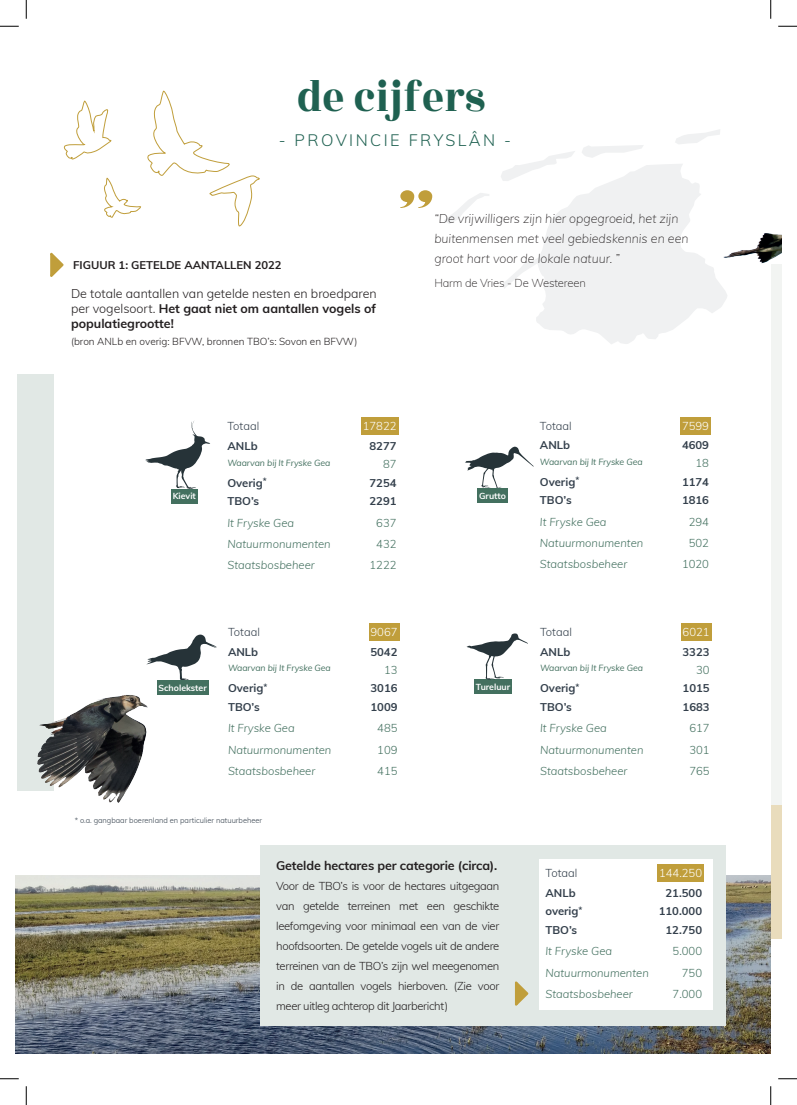
<style>
.page{position:relative;width:797px;height:1105px;background:#fff}
.page>*{position:absolute;margin:0;border:0;box-sizing:border-box;transform-origin:0 0}
.t1{font:46.25px "Rozha One";color:#1f6151;scale:.93 1}
.t2{font:300 16.25px "Muli";letter-spacing:.15em;color:#1f6151}
.t3{font:italic 200 12.5px/20px "Muli";color:#231f20}
.t4{font:300 12.5px/15px "Muli";color:#231f20;text-align:justify}
.t5{font:700 12.5px "Muli";letter-spacing:-.01em;color:#231f20}
.t6{font:300 11.25px/20px "Muli";letter-spacing:-.03em;color:#231f20;text-align:justify}
.t7{font:italic 300 11.25px "Muli";color:#43705f}
.t8{font:700 11.25px "Muli";color:#34404c}
.t9{font:300 11.25px "Muli";color:#43705f}
.t10{font:300 11.25px "Muli";color:#34404c}
.t11{font:700 11.25px "Muli";color:#231f20}
.t12{font:300 11.25px "Muli";color:#fff}
.t13{font:200 11.25px "Muli";letter-spacing:-.01em;color:#231f20}
.t14{font:300 10px "Muli";color:#231f20}
.t15{font:italic 8.75px "Muli";letter-spacing:-.01em;color:#43705f}
.t16{font:700 8.75px "Muli";color:#fff}
.t17{font:300 7.5px "Muli";color:#34404c}
.s1{font-weight:700}
</style>
<div class="page">
<div style="left:770px;top:264px;width:11px;height:542px;background:#f2f4f2"></div>
<img style="left:16px;top:876px;width:754px;height:178px">
<svg style="left:50px;top:252px;width:14px;height:25px"></svg>
<svg style="left:147px;top:635px;width:70px;height:45px"></svg>
<div style="left:157px;top:680px;width:52px;height:15px;background:#43705f"></div>
<div style="left:369px;top:623px;width:30px;height:18px;background:#c09e3b"></div>
<svg style="left:64px;top:90px;width:196px;height:137px"></svg>
<div style="left:260px;top:845px;width:466px;height:181px;background:#e1e8e5"></div>
<div style="left:770px;top:806px;width:11px;height:133px;background:#e9dcbc"></div>
<div style="left:539px;top:859px;width:173px;height:151px;background:#fff"></div>
<div style="left:657px;top:864px;width:47px;height:18px;background:#c09e3b"></div>
<svg style="left:515px;top:981px;width:14px;height:25px"></svg>
<div style="left:680px;top:417px;width:30px;height:18px;background:#c09e3b"></div>
<svg style="left:465px;top:447px;width:69px;height:41px"></svg>
<div style="left:477px;top:488px;width:31px;height:15px;background:#43705f"></div>
<svg style="left:444px;top:130px;width:283px;height:214px"></svg>
<div style="left:171px;top:489px;width:27px;height:14px;background:#43705f"></div>
<div style="left:361px;top:417px;width:37px;height:18px;background:#c09e3b"></div>
<svg style="left:145px;top:421px;width:65px;height:68px"></svg>
<div style="left:680px;top:623px;width:31px;height:18px;background:#c09e3b"></div>
<div style="left:474px;top:679px;width:38px;height:14px;background:#43705f"></div>
<svg style="left:466px;top:633px;width:62px;height:47px"></svg>
<div style="left:17px;top:374px;width:36px;height:416px;background:#e1e8e5"></div>
<img style="left:716px;top:129px;width:65px;height:150px">
<img style="left:17px;top:684px;width:130px;height:119px">
<svg style="left:400px;top:190px;width:32px;height:18px"></svg>
<svg style="left:0;top:25px;width:19px;height:2px"></svg>
<svg style="left:778px;top:25px;width:19px;height:2px"></svg>
<svg style="left:0;top:1078px;width:19px;height:1px"></svg>
<svg style="left:778px;top:1078px;width:19px;height:1px"></svg>
<svg style="left:25px;top:0;width:2px;height:19px"></svg>
<svg style="left:25px;top:1086px;width:2px;height:19px"></svg>
<svg style="left:770px;top:0;width:1px;height:19px"></svg>
<svg style="left:770px;top:1086px;width:1px;height:19px"></svg>
<h1 class="t1" style="left:297px;top:65px;width:204px">de cijfers</h1>
<h2 class="t2" style="left:279px;top:129px;width:234px">- PROVINCIE FRYSLÂN -</h2>
<p class="t11" style="left:73px;top:256px;width:210px">FIGUUR 1: GETELDE AANTALLEN 2022</p>
<p class="t4" style="left:71px;top:285px;width:307px">De totale aantallen van getelde nesten en broedparen per vogelsoort. <span class="s1">Het gaat niet om aantallen vogels of populatiegrootte!</span></p>
<p class="t14" style="left:71px;top:334px;width:288px">(bron ANLb en overig: BFVW, bronnen TBO’s: Sovon en BFVW)</p>
<p class="t16" style="left:173px;top:490px;width:25px">Kievit</p>
<p class="t10" style="left:227px;top:418px;width:33px">Totaal</p>
<p class="t12" style="left:363px;top:418px;width:35px">17822</p>
<p class="t8" style="left:227px;top:437px;width:32px">ANLb</p>
<p class="t8" style="left:369px;top:437px;width:29px">8277</p>
<p class="t15" style="left:227px;top:456px;width:104px">Waarvan bij It Fryske Gea</p>
<p class="t9" style="left:383px;top:456px;width:15px">87</p>
<p class="t8" style="left:227px;top:474px;width:41px">Overig<sup>*</sup></p>
<p class="t8" style="left:369px;top:474px;width:29px">7254</p>
<p class="t8" style="left:227px;top:493px;width:33px">TBO’s</p>
<p class="t8" style="left:369px;top:493px;width:29px">2291</p>
<p class="t7" style="left:227px;top:514px;width:68px">It Fryske Gea</p>
<p class="t9" style="left:376px;top:514px;width:22px">637</p>
<p class="t7" style="left:227px;top:536px;width:105px">Natuurmonumenten</p>
<p class="t9" style="left:376px;top:536px;width:22px">432</p>
<p class="t7" style="left:227px;top:557px;width:89px">Staatsbosbeheer</p>
<p class="t9" style="left:369px;top:557px;width:29px">1222</p>
<p class="t16" style="left:159px;top:681px;width:50px">Scholekster</p>
<p class="t10" style="left:228px;top:624px;width:33px">Totaal</p>
<p class="t12" style="left:370px;top:624px;width:29px">9067</p>
<p class="t8" style="left:228px;top:643px;width:32px">ANLb</p>
<p class="t8" style="left:370px;top:643px;width:29px">5042</p>
<p class="t15" style="left:228px;top:662px;width:104px">Waarvan bij It Fryske Gea</p>
<p class="t9" style="left:384px;top:662px;width:15px">13</p>
<p class="t8" style="left:228px;top:680px;width:41px">Overig<sup>*</sup></p>
<p class="t8" style="left:370px;top:680px;width:29px">3016</p>
<p class="t8" style="left:228px;top:698px;width:33px">TBO’s</p>
<p class="t8" style="left:370px;top:698px;width:29px">1009</p>
<p class="t7" style="left:228px;top:720px;width:68px">It Fryske Gea</p>
<p class="t9" style="left:377px;top:720px;width:22px">485</p>
<p class="t7" style="left:228px;top:741px;width:105px">Natuurmonumenten</p>
<p class="t9" style="left:377px;top:741px;width:22px">109</p>
<p class="t7" style="left:228px;top:763px;width:89px">Staatsbosbeheer</p>
<p class="t9" style="left:377px;top:763px;width:22px">415</p>
<p class="t17" style="left:75px;top:815px;width:189px">* o.a. gangbaar boerenland en particulier natuurbeheer</p>
<p class="t3" style="left:434px;top:208px;width:256px">“De vrijwilligers zijn hier opgegroeid, het zijn buitenmensen met veel gebiedskennis en een groot hart voor de lokale natuur. ”</p>
<p class="t13" style="left:434px;top:274px;width:153px">Harm de Vries - De Westereen</p>
<p class="t16" style="left:479px;top:490px;width:28px">Grutto</p>
<p class="t16" style="left:476px;top:680px;width:36px">Tureluur</p>
<p class="t10" style="left:540px;top:418px;width:33px">Totaal</p>
<p class="t12" style="left:682px;top:418px;width:29px">7599</p>
<p class="t8" style="left:540px;top:436px;width:32px">ANLb</p>
<p class="t8" style="left:682px;top:436px;width:29px">4609</p>
<p class="t15" style="left:540px;top:455px;width:104px">Waarvan bij It Fryske Gea</p>
<p class="t9" style="left:695px;top:455px;width:15px">18</p>
<p class="t8" style="left:540px;top:473px;width:41px">Overig<sup>*</sup></p>
<p class="t8" style="left:682px;top:473px;width:29px">1174</p>
<p class="t8" style="left:540px;top:492px;width:33px">TBO’s</p>
<p class="t8" style="left:682px;top:492px;width:29px">1816</p>
<p class="t7" style="left:540px;top:513px;width:68px">It Fryske Gea</p>
<p class="t9" style="left:688px;top:513px;width:22px">294</p>
<p class="t7" style="left:540px;top:535px;width:105px">Natuurmonumenten</p>
<p class="t9" style="left:688px;top:535px;width:22px">502</p>
<p class="t7" style="left:540px;top:556px;width:89px">Staatsbosbeheer</p>
<p class="t9" style="left:682px;top:556px;width:29px">1020</p>
<p class="t10" style="left:540px;top:624px;width:33px">Totaal</p>
<p class="t12" style="left:682px;top:624px;width:29px">6021</p>
<p class="t8" style="left:540px;top:643px;width:32px">ANLb</p>
<p class="t8" style="left:682px;top:643px;width:29px">3323</p>
<p class="t15" style="left:540px;top:662px;width:104px">Waarvan bij It Fryske Gea</p>
<p class="t9" style="left:696px;top:662px;width:15px">30</p>
<p class="t8" style="left:540px;top:680px;width:41px">Overig<sup>*</sup></p>
<p class="t8" style="left:682px;top:680px;width:29px">1015</p>
<p class="t8" style="left:540px;top:698px;width:33px">TBO’s</p>
<p class="t8" style="left:682px;top:698px;width:29px">1683</p>
<p class="t7" style="left:540px;top:720px;width:68px">It Fryske Gea</p>
<p class="t9" style="left:689px;top:720px;width:22px">617</p>
<p class="t7" style="left:540px;top:741px;width:105px">Natuurmonumenten</p>
<p class="t9" style="left:689px;top:741px;width:22px">301</p>
<p class="t7" style="left:540px;top:763px;width:89px">Staatsbosbeheer</p>
<p class="t9" style="left:689px;top:763px;width:22px">765</p>
<p class="t5" style="left:276px;top:857px;width:223px">Getelde hectares per categorie (circa).</p>
<p class="t6" style="left:276px;top:876px;width:225px">Voor de TBO’s is voor de hectares uitgegaan van getelde terreinen met een geschikte leefomgeving voor minimaal een van de vier hoofdsoorten. De getelde vogels uit de andere terreinen van de TBO’s zijn wel meegenomen in de aantallen vogels hierboven. (Zie voor meer uitleg achterop dit Jaarbericht)</p>
<p class="t10" style="left:545px;top:865px;width:33px">Totaal</p>
<p class="t12" style="left:659px;top:865px;width:44px">144.250</p>
<p class="t8" style="left:545px;top:884px;width:32px">ANLb</p>
<p class="t8" style="left:665px;top:884px;width:38px">21.500</p>
<p class="t8" style="left:545px;top:903px;width:39px">overig<sup>*</sup></p>
<p class="t8" style="left:658px;top:903px;width:45px">110.000</p>
<p class="t8" style="left:545px;top:921px;width:33px">TBO’s</p>
<p class="t8" style="left:665px;top:921px;width:38px">12.750</p>
<p class="t7" style="left:545px;top:943px;width:68px">It Fryske Gea</p>
<p class="t9" style="left:672px;top:943px;width:31px">5.000</p>
<p class="t7" style="left:545px;top:964px;width:105px">Natuurmonumenten</p>
<p class="t9" style="left:682px;top:964px;width:22px">750</p>
<p class="t7" style="left:545px;top:986px;width:89px">Staatsbosbeheer</p>
<p class="t9" style="left:672px;top:986px;width:31px">7.000</p>
</div>
